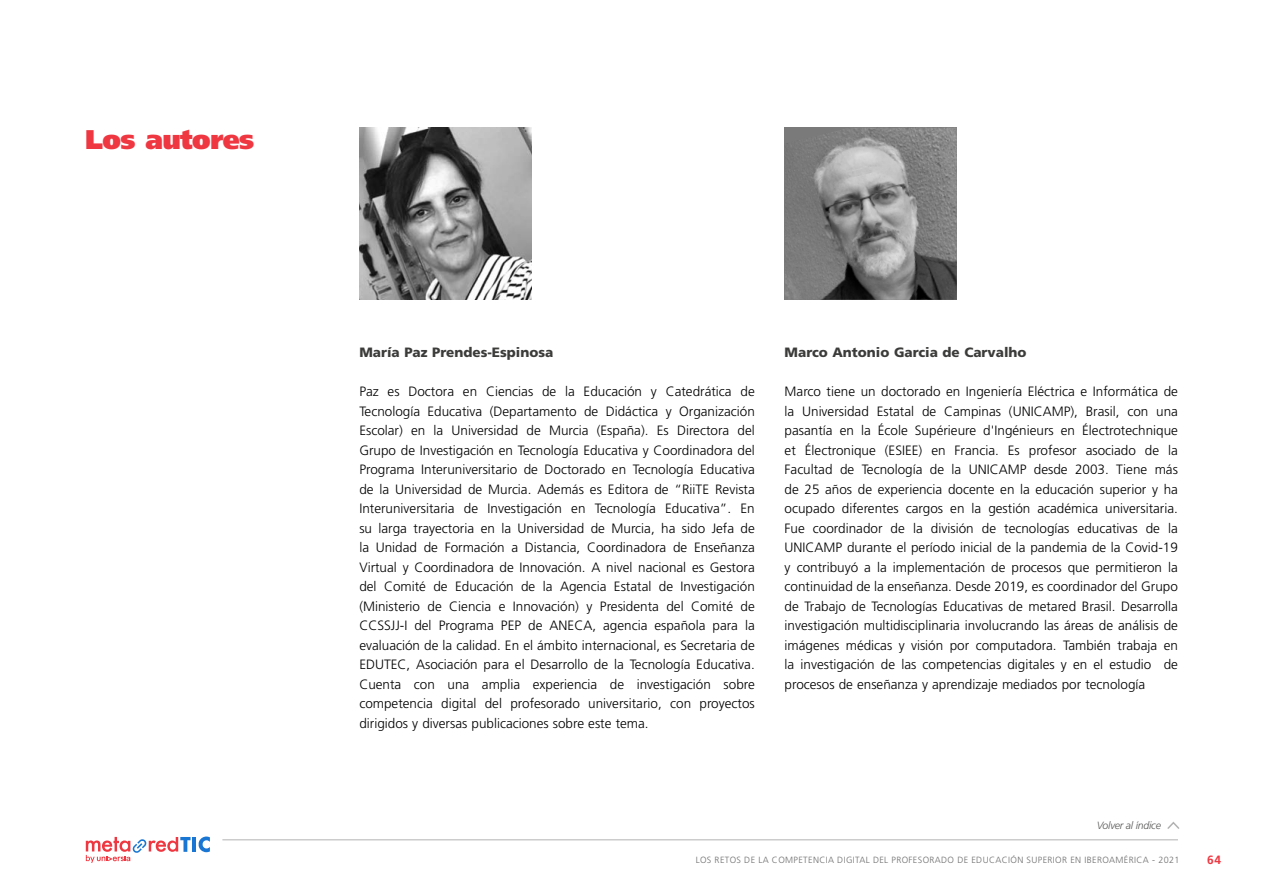
<style>
.page{position:relative;width:1263px;height:893px;background:#fff}
.page>*{position:absolute;margin:0;border:0;box-sizing:border-box;transform-origin:0 0}
.t1{font:900 27px "Frutiger";letter-spacing:-.02em;color:#ef3741}
.t2{font:300 13.5px/19.5px "Frutiger";color:#000;text-align:justify}
.t3{font:900 13.5px "Frutiger";color:#3c3c3b}
.t4{font:700 12px "Frutiger";color:#ef3741}
.t5{font:italic 300 10.5px "Frutiger";letter-spacing:-.02em;color:#575756}
.t6{font:300 9px "Frutiger";letter-spacing:.04em;color:#706f6f}
</style>
<div class="page">
<hr style="left:222px;top:839px;width:956px;height:1px;background:#b3b2b2">
<svg style="left:86px;top:837px;width:105px;height:26px"></svg>
<hr style="left:192px;top:837px;width:4px;height:15px;background:#1976d2">
<svg style="left:198px;top:836px;width:12px;height:16px"></svg>
<img style="left:359px;top:128px;width:172px;height:172px">
<img style="left:784px;top:128px;width:173px;height:172px">
<svg style="left:1167px;top:821px;width:13px;height:8px"></svg>
<h1 class="t1" style="left:85px;top:123px;width:171px">Los autores</h1>
<p class="t3" style="left:359px;top:344px;width:196px">María Paz Prendes-Espinosa</p>
<p class="t3" style="left:784px;top:344px;width:244px">Marco Antonio Garcia de Carvalho</p>
<p class="t2" style="left:359px;top:382px;width:397px">Paz es Doctora en Ciencias de la Educación y Catedrática de Tecnología Educativa (Departamento de Didáctica y Organización Escolar) en la Universidad de Murcia (España). Es Directora del Grupo de Investigación en Tecnología Educativa y Coordinadora del Programa Interuniversitario de Doctorado en Tecnología Educativa de la Universidad de Murcia. Además es Editora de “RiiTE Revista Interuniversitaria de Investigación en Tecnología Educativa”. En su larga trayectoria en la Universidad de Murcia, ha sido Jefa de la Unidad de Formación a Distancia, Coordinadora de Enseñanza Virtual y Coordinadora de Innovación. A nivel nacional es Gestora del Comité de Educación de la Agencia Estatal de Investigación (Ministerio de Ciencia e Innovación) y Presidenta del Comité de CCSSJJ-I del Programa PEP de ANECA, agencia española para la evaluación de la calidad. En el ámbito internacional, es Secretaria de EDUTEC, Asociación para el Desarrollo de la Tecnología Educativa.<br>Cuenta con una amplia experiencia de investigación sobre competencia digital del profesorado universitario, con proyectos dirigidos y diversas publicaciones sobre este tema.</p>
<p class="t2" style="left:784px;top:382px;width:395px">Marco tiene un doctorado en Ingeniería Eléctrica e Informática de la Universidad Estatal de Campinas (UNICAMP), Brasil, con una pasantía en la École Supérieure d'Ingénieurs en Électrotechnique et Électronique (ESIEE) en Francia. Es profesor asociado de la Facultad de Tecnología de la UNICAMP desde 2003. Tiene más de 25 años de experiencia docente en la educación superior y ha ocupado diferentes cargos en la gestión académica universitaria.<br>Fue coordinador de la división de tecnologías educativas de la UNICAMP durante el período inicial de la pandemia de la Covid-19 y contribuyó a la implementación de procesos que permitieron la continuidad de la enseñanza. Desde 2019, es coordinador del Grupo de Trabajo de Tecnologías Educativas de metared Brasil. Desarrolla investigación multidisciplinaria involucrando las áreas de análisis de imágenes médicas y visión por computadora. También trabaja en la investigación de las competencias digitales y en el estudio de procesos de enseñanza y aprendizaje mediados por tecnología</p>
<p class="t5" style="left:1097px;top:819px;width:65px">Volver al índice</p>
<p class="t6" style="left:696px;top:855px;width:485px">LOS RETOS DE LA COMPETENCIA DIGITAL DEL PROFESORADO DE EDUCACIÓN SUPERIOR EN IBEROAMÉRICA - 2021</p>
<p class="t4" style="left:1207px;top:852px;width:15px">64</p>
</div>
